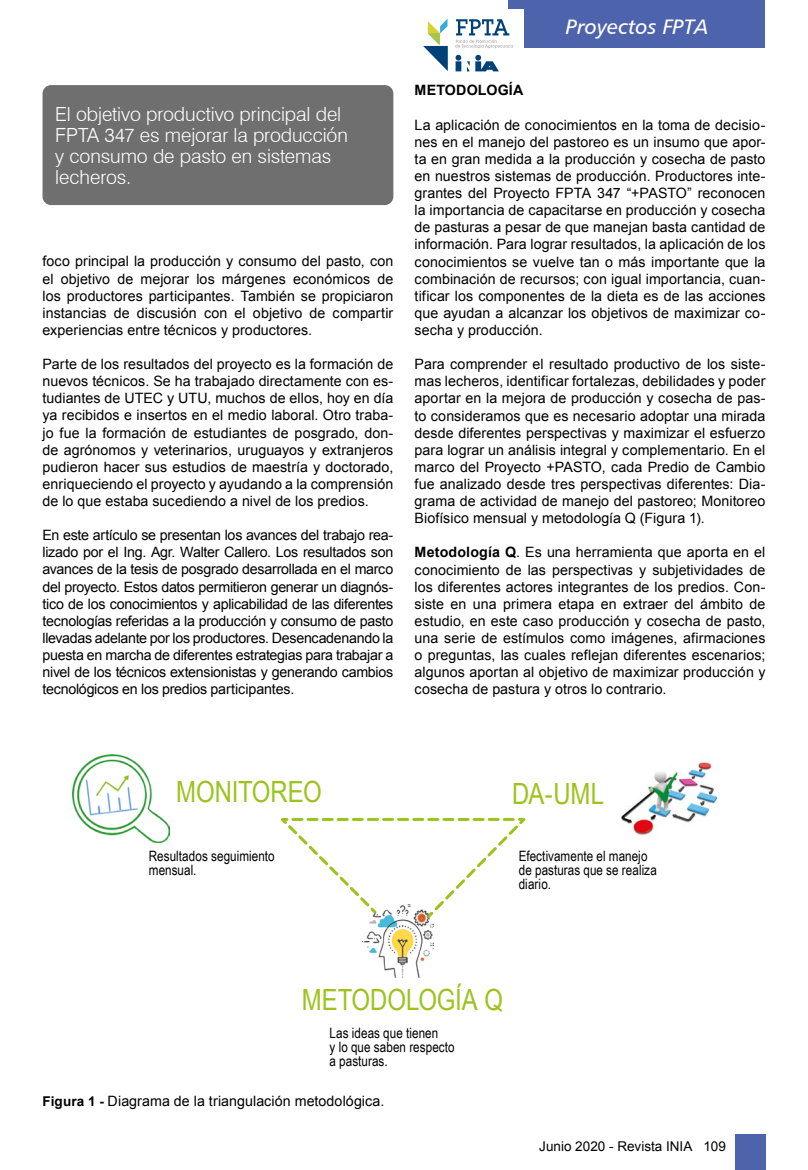
<style>
.page{position:relative;width:808px;height:1170px;background:#fff}
.page>*{position:absolute;margin:0;border:0;box-sizing:border-box;transform-origin:0 0}
.t1{font:29.25px "Arial Narrow";letter-spacing:-.005em;color:#9bc31c}
.t2{font:21px "Humanist 777 BT Italic B";color:#fff}
.t3{font:300 19.5px/21px "Swiss 721 BT";letter-spacing:-.005em;color:#fff}
.t4{font:14.25px/17.1px "Arial";letter-spacing:.005em;color:#000;text-align:justify}
.t5{font:14.25px/14.1px "Arial Narrow";letter-spacing:.005em;color:#000}
.t6{font:700 14.25px "Arial";letter-spacing:.01em;color:#000}
.t7{font:13.5px "Arial";color:#000}
.s1{font-weight:700}
.s2{font-weight:700;font-size:13.5px}
</style>
<div class="page">
<div style="left:508px;top:0;width:257px;height:47px;background:#4d63ab"></div>
<div style="left:734px;top:1134px;width:31px;height:35px;background:#4d63ab"></div>
<div style="left:412px;top:10px;width:112px;height:71px;background:#fff"></div>
<svg style="left:455px;top:19px;width:58px;height:29px"></svg>
<svg style="left:423px;top:19px;width:25px;height:52px"></svg>
<svg style="left:455px;top:55px;width:44px;height:16px"></svg>
<img style="left:362px;top:920px;width:72px;height:57px">
<img style="left:72px;top:755px;width:98px;height:87px">
<img style="left:621px;top:762px;width:97px;height:73px">
<svg style="left:281px;top:817px;width:245px;height:103px"></svg>
<div style="left:43px;top:85px;width:350px;height:120px;background:#706f6f;border-radius:9px"></div>
<h3 class="t3" style="left:55px;top:103px;width:294px">El objetivo productivo principal del<br>FPTA 347 es mejorar la producción y consumo de pasto en sistemas lecheros.</h3>
<p class="t4" style="left:43px;top:253px;width:352px">foco principal la producción y consumo del pasto, con el objetivo de mejorar los márgenes económicos de los productores participantes. También se propiciaron instancias de discusión con el objetivo de compartir experiencias entre técnicos y productores.</p>
<p class="t4" style="left:43px;top:355px;width:352px">Parte de los resultados del proyecto es la formación de nuevos técnicos. Se ha trabajado directamente con es&shy;tudiantes de UTEC y UTU, muchos de ellos, hoy en día ya recibidos e insertos en el medio laboral. Otro traba&shy;jo fue la formación de estudiantes de posgrado, don&shy;de agrónomos y veterinarios, uruguayos y extranjeros pudieron hacer sus estudios de maestría y doctorado, enriqueciendo el proyecto y ayudando a la comprensión de lo que estaba sucediendo a nivel de los predios.</p>
<p class="t4" style="left:43px;top:526px;width:352px">En este artículo se presentan los avances del trabajo rea&shy;lizado por el Ing. Agr. Walter Callero. Los resultados son avances de la tesis de posgrado desarrollada en el marco del proyecto. Estos datos permitieron generar un diagnós&shy;tico de los conocimientos y aplicabilidad de las diferentes tecnologías referidas a la producción y consumo de pasto llevadas adelante por los productores. Desencadenando la puesta en marcha de diferentes estrategias para trabajar a nivel de los técnicos extensionistas y generando cambios tecnológicos en los predios participantes.</p>
<h2 class="t2" style="left:566px;top:13px;width:144px">Proyectos FPTA</h2>
<p class="t6" style="left:415px;top:81px;width:110px">METODOLOGÍA</p>
<p class="t4" style="left:415px;top:116px;width:352px">La aplicación de conocimientos en la toma de decisio&shy;nes en el manejo del pastoreo es un insumo que apor&shy;ta en gran medida a la producción y cosecha de pasto en nuestros sistemas de producción. Productores inte&shy;grantes del Proyecto FPTA 347 “+PASTO” reconocen la importancia de capacitarse en producción y cosecha de pasturas a pesar de que manejan basta cantidad de información. Para lograr resultados, la aplicación de los conocimientos se vuelve tan o más importante que la combinación de recursos; con igual importancia, cuan&shy;tificar los componentes de la dieta es de las acciones que ayudan a alcanzar los objetivos de maximizar co&shy;secha y producción.</p>
<p class="t4" style="left:415px;top:356px;width:352px">Para comprender el resultado productivo de los siste&shy;mas lecheros, identificar fortalezas, debilidades y poder aportar en la mejora de producción y cosecha de pas&shy;to consideramos que es necesario adoptar una mirada desde diferentes perspectivas y maximizar el esfuerzo para lograr un análisis integral y complementario. En el marco del Proyecto +PASTO, cada Predio de Cambio fue analizado desde tres perspectivas diferentes: Dia&shy;grama de actividad de manejo del pastoreo; Monitoreo Biofísico mensual y metodología Q (Figura 1).</p>
<p class="t4" style="left:415px;top:544px;width:352px"><span class="s1">Metodología Q</span>. Es una herramienta que aporta en el conocimiento de las perspectivas y subjetividades de los diferentes actores integrantes de los predios. Con&shy;siste en una primera etapa en extraer del ámbito de estudio, en este caso producción y cosecha de pasto, una serie de estímulos como imágenes, afirmaciones o preguntas, las cuales reflejan diferentes escenarios; algunos aportan al objetivo de maximizar producción y cosecha de pastura y otros lo contrario.</p>
<h1 class="t1" style="left:176px;top:769px;width:147px">MONITOREO</h1>
<h1 class="t1" style="left:512px;top:772px;width:94px">DA-UML</h1>
<p class="t5" style="left:149px;top:848px;width:127px">Resultados seguimiento mensual.</p>
<p class="t5" style="left:519px;top:848px;width:140px">Efectivamente el manejo de pasturas que se realiza diario.</p>
<h1 class="t1" style="left:302px;top:978px;width:203px">METODOLOGÍA Q</h1>
<p class="t5" style="left:330px;top:1024px;width:127px">Las ideas que tienen<br>y lo que saben respecto a pasturas.</p>
<p class="t4" style="left:43px;top:1092px;width:343px"><span class="s2">Figura 1 -</span> Diagrama de la triangulación metodológica.</p>
<p class="t7" style="left:539px;top:1137px;width:155px">Junio 2020 - Revista INIA</p>
<p class="t7" style="left:703px;top:1137px;width:24px">109</p>
</div>
